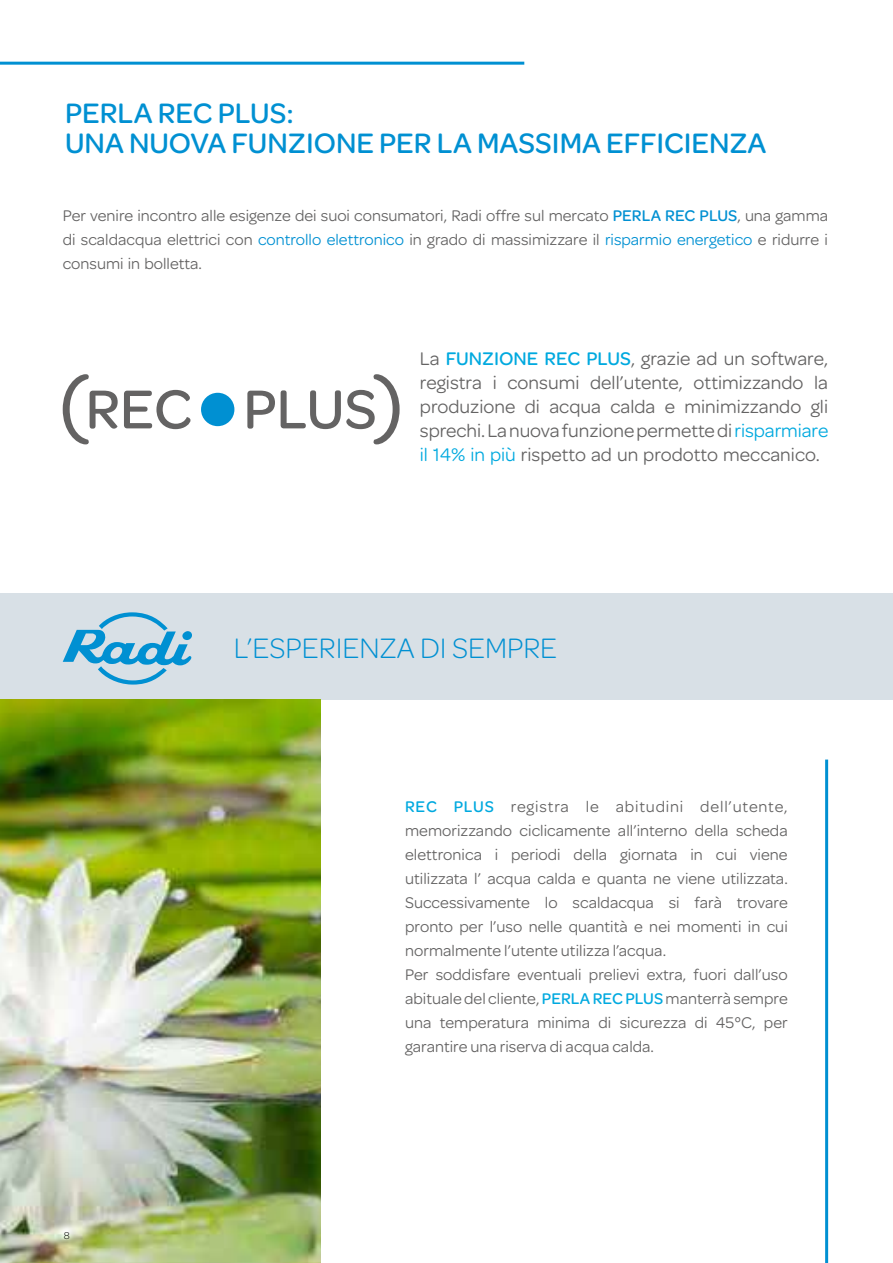
<style>
.page{position:relative;width:893px;height:1263px;background:#fff}
.page>*{position:absolute;margin:0;border:0;box-sizing:border-box;transform-origin:0 0}
.t1{font:500 30px/30px "Omnes";color:#0090d2}
.t2{font:300 30px "Omnes";color:#0090d2}
.t3{font:19.5px/24px "Omnes";color:#646363;text-align:justify}
.t4{font:16.5px/24px "Omnes";letter-spacing:.005em;color:#646363}
.t5{font:300 10.5px "Omnes";color:#000}
.s1{font-weight:500;color:#0090d2}
.s2{color:#0090d2}
.s3{font-weight:500;color:#00a9df}
.s4{color:#00a9df}
</style>
<div class="page">
<hr style="left:825px;top:759px;width:3px;height:504px;background:#0090d2">
<hr style="left:0;top:62px;width:524px;height:3px;background:#0090d2">
<div style="left:0;top:593px;width:893px;height:106px;background:#d8e0e6"></div>
<svg style="left:63px;top:612px;width:129px;height:72px"></svg>
<div style="left:182px;top:631px;width:10px;height:9px;background:#0090d2;border-radius:50%"></div>
<img style="left:0;top:699px;width:320px;height:564px">
<svg style="left:124px;top:390px;width:66px;height:39px"></svg>
<svg style="left:247px;top:391px;width:28px;height:38px"></svg>
<div style="left:201px;top:393px;width:33px;height:33px;background:#0090d2;border-radius:50%"></div>
<svg style="left:63px;top:374px;width:55px;height:70px"></svg>
<svg style="left:281px;top:374px;width:119px;height:70px"></svg>
<h1 class="t1" style="left:65px;top:98px;width:703px">PERLA REC PLUS:<br>UNA NUOVA FUNZIONE PER LA MASSIMA EFFICIENZA</h1>
<p class="t4" style="left:63px;top:204px;width:767px;text-align:justify">Per venire incontro alle esigenze dei suoi consumatori, Radi offre sul mercato <span class="s1">PERLA REC PLUS</span>, una gamma di scaldacqua elettrici con <span class="s2">controllo elettronico</span> in grado di massimizzare il <span class="s2">risparmio energetico</span> e ridurre i consumi in bolletta.</p>
<p class="t3" style="left:420px;top:347px;width:410px">La <span class="s3">FUNZIONE REC PLUS</span>, grazie ad un software, registra i consumi dell’utente, ottimizzando la produzione di acqua calda e minimizzando gli sprechi. La nuova funzione permette di <span class="s4">risparmiare il 14% in più</span> rispetto ad un prodotto meccanico.</p>
<h1 class="t2" style="left:234px;top:631px;width:325px">L’ESPERIENZA DI SEMPRE</h1>
<p class="t5" style="left:64px;top:1230px;width:7px">8</p>
<p class="t4" style="left:405px;top:794px;width:384px"><span class="s3">REC PLUS</span> registra le abitudini dell’utente, memorizzando ciclicamente all’interno della scheda elettronica i periodi della giornata in cui viene utilizzata l’ acqua calda e quanta ne viene utilizzata.<br>Successivamente lo scaldacqua si farà trovare pronto per l’uso nelle quantità e nei momenti in cui normalmente l’utente utilizza l’acqua.<br>Per soddisfare eventuali prelievi extra, fuori dall’uso abituale del cliente, <span class="s3">PERLA REC PLUS</span> manterrà sempre una temperatura minima di sicurezza di 45°C, per garantire una riserva di acqua calda.</p>
</div>
